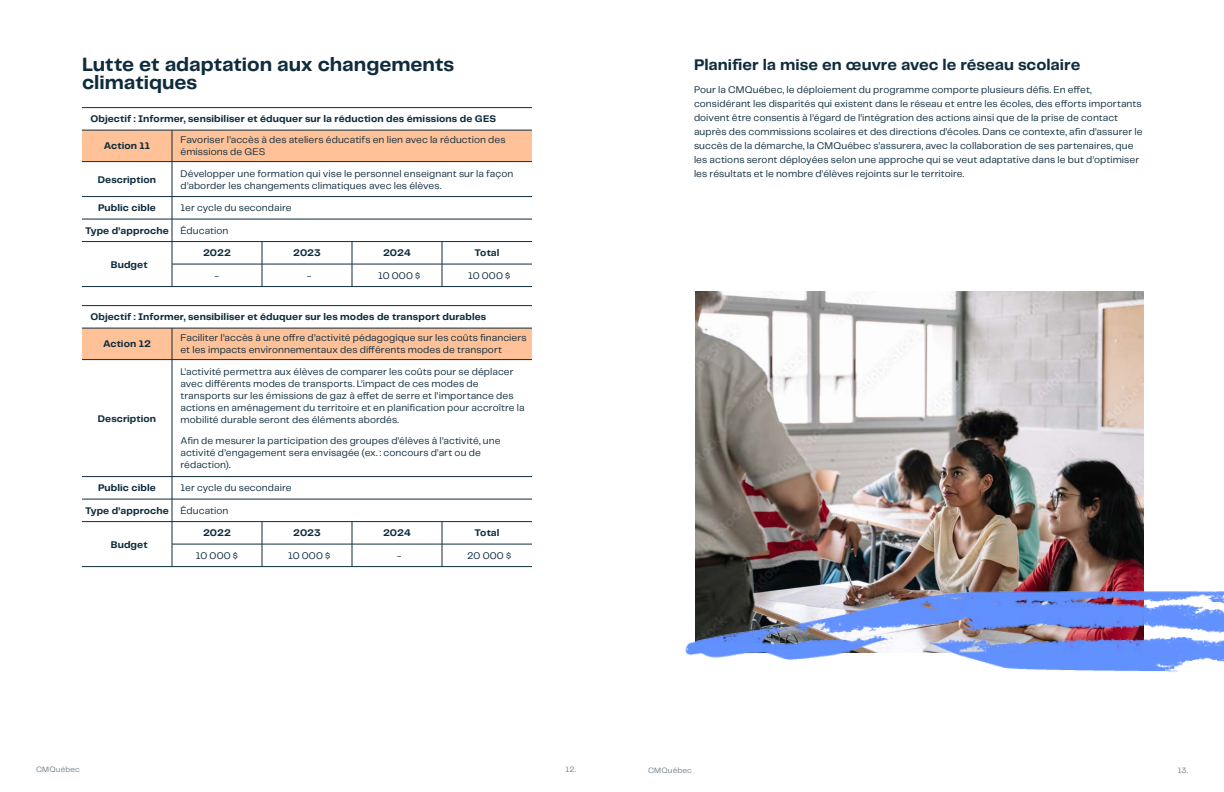
<style>
.page{position:relative;width:1224px;height:792px;background:#fff}
.page>*{position:absolute;margin:0;border:0;box-sizing:border-box;transform-origin:0 0}
.t1{font:700 20px/18px "PP Telegraf";color:#0f2c3d}
.t2{font:700 16px "PP Telegraf";color:#0f2c3d}
.t3{font:10px/12px "PP Telegraf";letter-spacing:.01em;color:#0f2c3d}
.t4{font:700 10px "PP Telegraf";letter-spacing:.01em;color:#0f2c3d}
.t5{font:8px "PP Telegraf";letter-spacing:.02em;color:#72838c}
.s1{font-weight:400}
</style>
<div class="page">
<div style="left:82px;top:131px;width:450px;height:30px;background:#ffc197"></div>
<hr style="left:172px;top:241px;width:90px;height:1px;background:#0f2c3d">
<hr style="left:262px;top:241px;width:90px;height:1px;background:#0f2c3d">
<hr style="left:352px;top:241px;width:90px;height:1px;background:#0f2c3d">
<hr style="left:442px;top:241px;width:90px;height:1px;background:#0f2c3d">
<hr style="left:172px;top:264px;width:90px;height:1px;background:#0f2c3d">
<hr style="left:262px;top:264px;width:90px;height:1px;background:#0f2c3d">
<svg style="left:262px;top:242px;width:1px;height:44px"></svg>
<hr style="left:352px;top:264px;width:90px;height:1px;background:#0f2c3d">
<svg style="left:352px;top:242px;width:1px;height:44px"></svg>
<hr style="left:442px;top:264px;width:90px;height:1px;background:#0f2c3d">
<svg style="left:442px;top:242px;width:1px;height:44px"></svg>
<hr style="left:172px;top:286px;width:90px;height:1px;background:#0f2c3d">
<hr style="left:262px;top:286px;width:90px;height:1px;background:#0f2c3d">
<hr style="left:352px;top:286px;width:90px;height:1px;background:#0f2c3d">
<hr style="left:442px;top:286px;width:90px;height:1px;background:#0f2c3d">
<hr style="left:82px;top:107px;width:90px;height:1px;background:#0f2c3d">
<hr style="left:172px;top:107px;width:90px;height:1px;background:#0f2c3d">
<hr style="left:262px;top:107px;width:90px;height:1px;background:#0f2c3d">
<hr style="left:352px;top:107px;width:90px;height:1px;background:#0f2c3d">
<hr style="left:442px;top:107px;width:90px;height:1px;background:#0f2c3d">
<hr style="left:82px;top:130px;width:90px;height:1px;background:#0f2c3d">
<hr style="left:172px;top:130px;width:90px;height:1px;background:#0f2c3d">
<hr style="left:172px;top:130px;width:1px;height:31px;background:#0f2c3d">
<hr style="left:262px;top:130px;width:90px;height:1px;background:#0f2c3d">
<hr style="left:352px;top:130px;width:90px;height:1px;background:#0f2c3d">
<hr style="left:442px;top:130px;width:90px;height:1px;background:#0f2c3d">
<hr style="left:82px;top:161px;width:90px;height:1px;background:#0f2c3d">
<hr style="left:172px;top:161px;width:90px;height:1px;background:#0f2c3d">
<hr style="left:172px;top:162px;width:1px;height:34px;background:#0f2c3d">
<hr style="left:262px;top:161px;width:90px;height:1px;background:#0f2c3d">
<hr style="left:352px;top:161px;width:90px;height:1px;background:#0f2c3d">
<hr style="left:442px;top:161px;width:90px;height:1px;background:#0f2c3d">
<hr style="left:82px;top:196px;width:90px;height:1px;background:#0f2c3d">
<hr style="left:172px;top:196px;width:90px;height:1px;background:#0f2c3d">
<hr style="left:262px;top:196px;width:90px;height:1px;background:#0f2c3d">
<hr style="left:352px;top:196px;width:90px;height:1px;background:#0f2c3d">
<hr style="left:442px;top:196px;width:90px;height:1px;background:#0f2c3d">
<hr style="left:82px;top:219px;width:90px;height:1px;background:#0f2c3d">
<hr style="left:172px;top:219px;width:90px;height:1px;background:#0f2c3d">
<svg style="left:172px;top:197px;width:1px;height:89px"></svg>
<hr style="left:262px;top:219px;width:90px;height:1px;background:#0f2c3d">
<hr style="left:352px;top:219px;width:90px;height:1px;background:#0f2c3d">
<hr style="left:442px;top:219px;width:90px;height:1px;background:#0f2c3d">
<hr style="left:82px;top:241px;width:90px;height:1px;background:#0f2c3d">
<hr style="left:82px;top:286px;width:90px;height:1px;background:#0f2c3d">
<div style="left:82px;top:329px;width:450px;height:30px;background:#ffc197"></div>
<hr style="left:172px;top:521px;width:90px;height:1px;background:#0f2c3d">
<hr style="left:262px;top:521px;width:90px;height:1px;background:#0f2c3d">
<hr style="left:352px;top:521px;width:90px;height:1px;background:#0f2c3d">
<hr style="left:442px;top:521px;width:90px;height:1px;background:#0f2c3d">
<hr style="left:172px;top:544px;width:90px;height:1px;background:#0f2c3d">
<hr style="left:262px;top:544px;width:90px;height:1px;background:#0f2c3d">
<svg style="left:262px;top:522px;width:1px;height:44px"></svg>
<hr style="left:352px;top:544px;width:90px;height:1px;background:#0f2c3d">
<svg style="left:352px;top:522px;width:1px;height:44px"></svg>
<hr style="left:442px;top:544px;width:90px;height:1px;background:#0f2c3d">
<svg style="left:442px;top:522px;width:1px;height:44px"></svg>
<hr style="left:172px;top:566px;width:90px;height:1px;background:#0f2c3d">
<hr style="left:262px;top:566px;width:90px;height:1px;background:#0f2c3d">
<hr style="left:352px;top:566px;width:90px;height:1px;background:#0f2c3d">
<hr style="left:442px;top:566px;width:90px;height:1px;background:#0f2c3d">
<hr style="left:82px;top:305px;width:90px;height:1px;background:#0f2c3d">
<hr style="left:172px;top:305px;width:90px;height:1px;background:#0f2c3d">
<hr style="left:262px;top:305px;width:90px;height:1px;background:#0f2c3d">
<hr style="left:352px;top:305px;width:90px;height:1px;background:#0f2c3d">
<hr style="left:442px;top:305px;width:90px;height:1px;background:#0f2c3d">
<hr style="left:82px;top:328px;width:90px;height:1px;background:#0f2c3d">
<hr style="left:172px;top:328px;width:90px;height:1px;background:#0f2c3d">
<hr style="left:172px;top:328px;width:1px;height:31px;background:#0f2c3d">
<hr style="left:262px;top:328px;width:90px;height:1px;background:#0f2c3d">
<hr style="left:352px;top:328px;width:90px;height:1px;background:#0f2c3d">
<hr style="left:442px;top:328px;width:90px;height:1px;background:#0f2c3d">
<hr style="left:82px;top:359px;width:90px;height:1px;background:#0f2c3d">
<hr style="left:172px;top:359px;width:90px;height:1px;background:#0f2c3d">
<hr style="left:172px;top:360px;width:1px;height:116px;background:#0f2c3d">
<hr style="left:262px;top:359px;width:90px;height:1px;background:#0f2c3d">
<hr style="left:352px;top:359px;width:90px;height:1px;background:#0f2c3d">
<hr style="left:442px;top:359px;width:90px;height:1px;background:#0f2c3d">
<hr style="left:82px;top:476px;width:90px;height:1px;background:#0f2c3d">
<hr style="left:172px;top:476px;width:90px;height:1px;background:#0f2c3d">
<hr style="left:262px;top:476px;width:90px;height:1px;background:#0f2c3d">
<hr style="left:352px;top:476px;width:90px;height:1px;background:#0f2c3d">
<hr style="left:442px;top:476px;width:90px;height:1px;background:#0f2c3d">
<hr style="left:82px;top:499px;width:90px;height:1px;background:#0f2c3d">
<hr style="left:172px;top:499px;width:90px;height:1px;background:#0f2c3d">
<svg style="left:172px;top:477px;width:1px;height:89px"></svg>
<hr style="left:262px;top:499px;width:90px;height:1px;background:#0f2c3d">
<hr style="left:352px;top:499px;width:90px;height:1px;background:#0f2c3d">
<hr style="left:442px;top:499px;width:90px;height:1px;background:#0f2c3d">
<hr style="left:82px;top:521px;width:90px;height:1px;background:#0f2c3d">
<hr style="left:82px;top:566px;width:90px;height:1px;background:#0f2c3d">
<img style="left:696px;top:292px;width:448px;height:298px">
<img style="left:685px;top:590px;width:539px;height:82px">
<h1 class="t1" style="left:82px;top:55px;width:374px">Lutte et adaptation aux changements climatiques</h1>
<p class="t4" style="left:90px;top:112px;width:407px">Objectif : Informer, sensibiliser et éduquer sur la réduction des émissions de GES</p>
<p class="t4" style="left:104px;top:139px;width:48px">Action 11</p>
<p class="t3" style="left:180px;top:134px;width:326px">Favoriser l’accès à des ateliers éducatifs en lien avec la réduction des émissions de GES</p>
<p class="t4" style="left:98px;top:172px;width:60px">Description</p>
<p class="t3" style="left:180px;top:167px;width:334px">Développer une formation qui vise le personnel enseignant sur la façon d’aborder les changements climatiques avec les élèves.</p>
<p class="t4" style="left:98px;top:201px;width:59px">Public cible</p>
<p class="t3" style="left:180px;top:202px;width:113px">1er cycle du secondaire</p>
<p class="t4" style="left:85px;top:224px;width:145px">Type d’approche <span class="s1">Éducation</span></p>
<p class="t4" style="left:111px;top:257px;width:38px">Budget</p>
<p class="t4" style="left:203px;top:246px;width:29px">2022</p>
<p class="t4" style="left:293px;top:246px;width:29px">2023</p>
<p class="t4" style="left:383px;top:246px;width:29px">2024</p>
<p class="t4" style="left:475px;top:246px;width:26px">Total</p>
<p class="t3" style="left:215px;top:269px;width:6px">-</p>
<p class="t3" style="left:307px;top:269px;width:6px">-</p>
<p class="t3" style="left:378px;top:269px;width:44px">10 000 $</p>
<p class="t3" style="left:468px;top:269px;width:44px">10 000 $</p>
<p class="t4" style="left:90px;top:310px;width:397px">Objectif : Informer, sensibiliser et éduquer sur les modes de transport durables</p>
<p class="t4" style="left:103px;top:337px;width:49px">Action 12</p>
<p class="t3" style="left:180px;top:332px;width:348px">Faciliter l’accès à une offre d’activité pédagogique sur les coûts financiers et les impacts environnementaux des différents modes de transport</p>
<p class="t4" style="left:98px;top:411px;width:60px">Description</p>
<p class="t3" style="left:180px;top:365px;width:346px">L’activité permettra aux élèves de comparer les coûts pour se déplacer avec différents modes de transports. L’impact de ces modes de transports sur les émissions de gaz à effet de serre et l’importance des actions en aménagement du territoire et en planification pour accroître la mobilité durable seront des éléments abordés.</p>
<p class="t3" style="left:180px;top:434px;width:321px">Afin de mesurer la participation des groupes d’élèves à l’activité, une activité d’engagement sera envisagée (ex. : concours d’art ou de rédaction).</p>
<p class="t4" style="left:98px;top:481px;width:59px">Public cible</p>
<p class="t3" style="left:180px;top:482px;width:113px">1er cycle du secondaire</p>
<p class="t4" style="left:85px;top:504px;width:145px">Type d’approche <span class="s1">Éducation</span></p>
<p class="t4" style="left:111px;top:537px;width:38px">Budget</p>
<p class="t4" style="left:203px;top:526px;width:29px">2022</p>
<p class="t4" style="left:293px;top:526px;width:29px">2023</p>
<p class="t4" style="left:383px;top:526px;width:29px">2024</p>
<p class="t4" style="left:475px;top:526px;width:26px">Total</p>
<p class="t3" style="left:196px;top:549px;width:44px">10 000 $</p>
<p class="t3" style="left:288px;top:549px;width:44px">10 000 $</p>
<p class="t3" style="left:397px;top:549px;width:6px">-</p>
<p class="t3" style="left:467px;top:549px;width:46px">20 000 $</p>
<h2 class="t2" style="left:694px;top:54px;width:388px">Planifier la mise en œuvre avec le réseau scolaire</h2>
<p class="t3" style="left:694px;top:83px;width:450px;line-height:14px">Pour la CMQuébec, le déploiement du programme comporte plusieurs défis. En effet, considérant les disparités qui existent dans le réseau et entre les écoles, des efforts importants doivent être consentis à l’égard de l’intégration des actions ainsi que de la prise de contact auprès des commissions scolaires et des directions d’écoles. Dans ce contexte, afin d’assurer le succès de la démarche, la CMQuébec s’assurera, avec la collaboration de ses partenaires, que les actions seront déployées selon une approche qui se veut adaptative dans le but d’optimiser les résultats et le nombre d’élèves rejoints sur le territoire.</p>
<p class="t5" style="left:36px;top:764px;width:45px">CMQuébec</p>
<p class="t5" style="left:566px;top:764px;width:12px">12.</p>
<p class="t5" style="left:648px;top:765px;width:45px">CMQuébec</p>
<p class="t5" style="left:1178px;top:765px;width:12px">13.</p>
</div>
